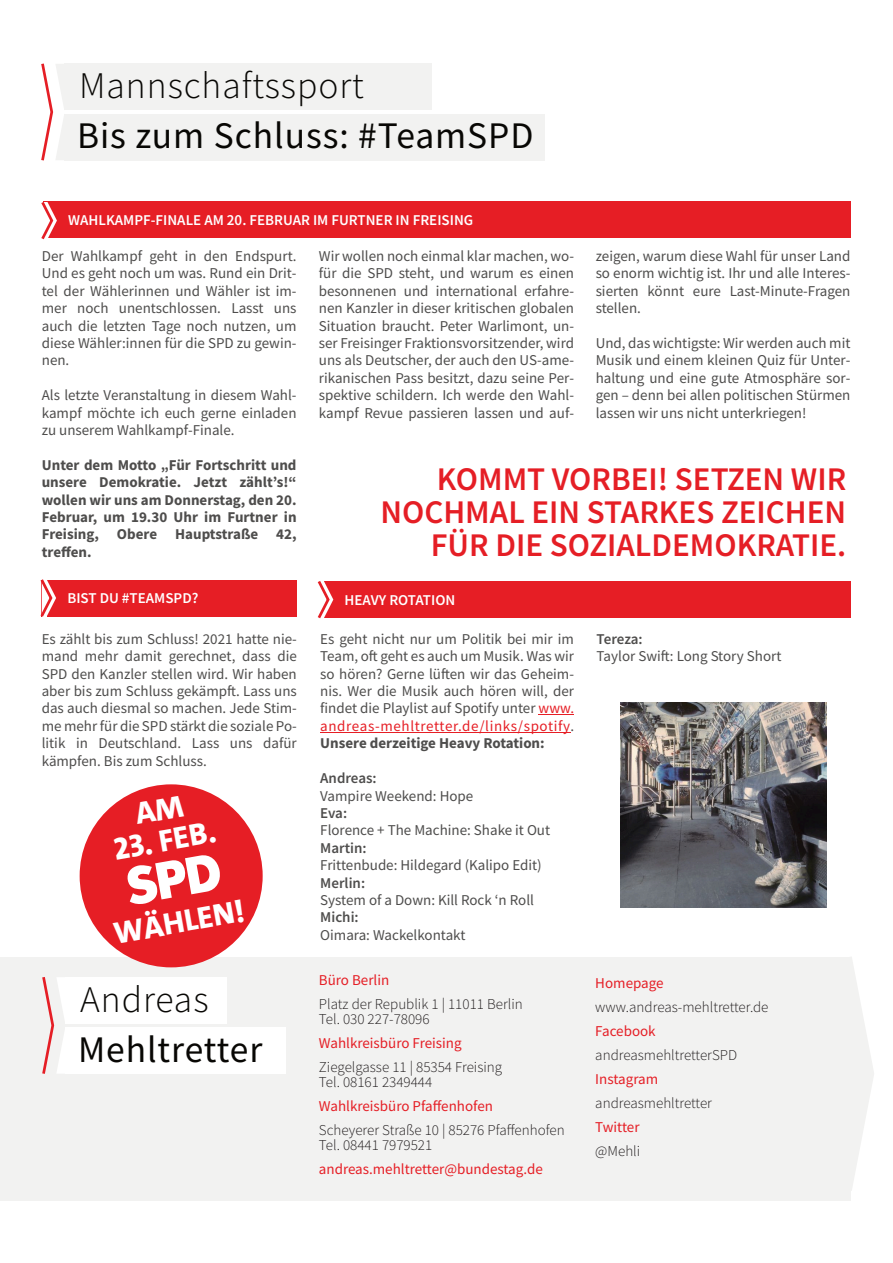
<style>
.page{position:relative;width:893px;height:1263px;background:#fff}
.page>*{position:absolute;margin:0;border:0;box-sizing:border-box;transform-origin:0 0}
.t1{font:37.5px "Source Sans Pro";letter-spacing:.025em;color:#080704}
.t2{font:300 37.5px "Source Sans Pro";letter-spacing:.025em;color:#080704}
.t3{font:600 33px "Source Sans Pro";color:#e51e25}
.t4{font:800 31.35px "SPD The Sans Versal";color:#fff}
.t5{font:15px "Source Sans Pro";color:#4e4d4c}
.t6{font:300 15px "Source Sans Pro";color:#231f20}
.t7{font:700 15px "Source Sans Pro";color:#4e4d4c}
.t8{font:15px "Source Sans Pro";color:#e51e25}
.t9{font:600 15px "Source Sans Pro";color:#fff}
.t10{font:600 15px "Source Sans Pro";color:#4e4d4c}
.t11{font:15px "Source Sans Pro";letter-spacing:.025em;color:#e61e25}
.t12{font:15px "Source Sans Pro";color:#e61e25}
.s1{color:#e61e25}
.s2{color:#4e4d4c}
</style>
<div class="page">
<svg style="left:850px;top:957px;width:24px;height:237px"></svg>
<div style="left:0;top:957px;width:850px;height:243px;background:#f2f2f1"></div>
<div style="left:65px;top:977px;width:162px;height:46px;background:#fff"></div>
<div style="left:65px;top:1027px;width:220px;height:47px;background:#fff"></div>
<svg style="left:42px;top:977px;width:32px;height:97px"></svg>
<div style="left:43px;top:201px;width:807px;height:37px;background:#e61e25"></div>
<svg style="left:41px;top:202px;width:16px;height:38px"></svg>
<hr style="left:539px;top:714px;width:35px;height:1px;background:#e61e25">
<hr style="left:320px;top:732px;width:250px;height:1px;background:#e61e25">
<img style="left:621px;top:702px;width:205px;height:205px">
<div style="left:319px;top:581px;width:531px;height:37px;background:#e61e25"></div>
<svg style="left:317px;top:581px;width:17px;height:38px"></svg>
<div style="left:42px;top:580px;width:255px;height:36px;background:#e61e25"></div>
<svg style="left:40px;top:579px;width:18px;height:38px"></svg>
<div style="left:64px;top:64px;width:368px;height:46px;background:#f2f2f1"></div>
<div style="left:64px;top:114px;width:480px;height:46px;background:#f2f2f1"></div>
<svg style="left:41px;top:63px;width:32px;height:98px"></svg>
<div style="left:80px;top:784px;width:183px;height:183px;background:#e61e25;border-radius:50%"></div>
<svg style="left:127px;top:855px;width:93px;height:49px"></svg>
<p class="t2" style="left:79px;top:70px;width:286px">Mannschaftssport</p>
<p class="t1" style="left:77px;top:120px;width:458px">Bis zum Schluss: #TeamSPD</p>
<p class="t9" style="left:68px;top:214px;width:407px">WAHLKAMPF-FINALE AM 20. FEBRUAR IM FURTNER IN FREISING</p>
<p class="t5" style="left:42px;top:250px;width:256px">Der Wahlkampf geht in den Endspurt.</p>
<p class="t5" style="left:42px;top:267px;width:256px">Und es geht noch um was. Rund ein Drit-</p>
<p class="t5" style="left:42px;top:285px;width:256px">tel der Wählerinnen und Wähler ist im-</p>
<p class="t5" style="left:42px;top:302px;width:256px">mer noch unentschlossen. Lasst uns</p>
<p class="t5" style="left:42px;top:319px;width:256px">auch die letzten Tage noch nutzen, um</p>
<p class="t5" style="left:42px;top:337px;width:256px">diese Wähler:innen für die SPD zu gewin-</p>
<p class="t5" style="left:42px;top:354px;width:29px">nen.</p>
<p class="t5" style="left:42px;top:389px;width:256px">Als letzte Veranstaltung in diesem Wahl-</p>
<p class="t5" style="left:42px;top:406px;width:256px">kampf möchte ich euch gerne einladen</p>
<p class="t5" style="left:42px;top:424px;width:194px">zu unserem Wahlkampf-Finale.</p>
<p class="t7" style="left:42px;top:459px;width:256px">Unter dem Motto „Für Fortschritt und</p>
<p class="t7" style="left:42px;top:476px;width:256px">unsere Demokratie. Jetzt zähltʼs!“</p>
<p class="t7" style="left:42px;top:493px;width:256px">wollen wir uns am Donnerstag, den 20.</p>
<p class="t7" style="left:42px;top:511px;width:256px">Februar, um 19.30 Uhr im Furtner in</p>
<p class="t7" style="left:42px;top:528px;width:256px">Freising, Obere Hauptstraße 42,</p>
<p class="t7" style="left:42px;top:546px;width:51px">treffen.</p>
<p class="t5" style="left:319px;top:250px;width:257px">Wir wollen noch einmal klar machen, wo-</p>
<p class="t5" style="left:319px;top:267px;width:257px">für die SPD steht, und warum es einen</p>
<p class="t5" style="left:319px;top:285px;width:257px">besonnenen und international erfahre-</p>
<p class="t5" style="left:319px;top:302px;width:257px">nen Kanzler in dieser kritischen globalen</p>
<p class="t5" style="left:319px;top:319px;width:257px">Situation braucht. Peter Warlimont, un-</p>
<p class="t5" style="left:319px;top:337px;width:257px">ser Freisinger Fraktionsvorsitzender, wird</p>
<p class="t5" style="left:319px;top:354px;width:257px">uns als Deutscher, der auch den US-ame-</p>
<p class="t5" style="left:319px;top:372px;width:257px">rikanischen Pass besitzt, dazu seine Per-</p>
<p class="t5" style="left:319px;top:389px;width:257px">spektive schildern. Ich werde den Wahl-</p>
<p class="t5" style="left:319px;top:406px;width:257px">kampf Revue passieren lassen und auf-</p>
<p class="t5" style="left:596px;top:250px;width:256px">zeigen, warum diese Wahl für unser Land</p>
<p class="t5" style="left:596px;top:267px;width:256px">so enorm wichtig ist. Ihr und alle Interes-</p>
<p class="t5" style="left:596px;top:285px;width:256px">sierten könnt eure Last-Minute-Fragen</p>
<p class="t5" style="left:596px;top:302px;width:47px">stellen.</p>
<p class="t5" style="left:596px;top:337px;width:256px">Und, das wichtigste: Wir werden auch mit</p>
<p class="t5" style="left:596px;top:354px;width:256px">Musik und einem kleinen Quiz für Unter-</p>
<p class="t5" style="left:596px;top:372px;width:256px">haltung und eine gute Atmosphäre sor-</p>
<p class="t5" style="left:596px;top:389px;width:256px">gen – denn bei allen politischen Stürmen</p>
<p class="t5" style="left:596px;top:406px;width:212px">lassen wir uns nicht unterkriegen!</p>
<p class="t3" style="left:437px;top:465px;width:411px">KOMMT VORBEI! SETZEN WIR</p>
<p class="t3" style="left:381px;top:498px;width:467px">NOCHMAL EIN STARKES ZEICHEN</p>
<p class="t3" style="left:431px;top:531px;width:417px">FÜR DIE SOZIALDEMOKRATIE.</p>
<p class="t9" style="left:67px;top:592px;width:133px">BIST DU #TEAMSPD?</p>
<p class="t9" style="left:345px;top:594px;width:112px">HEAVY ROTATION</p>
<p class="t5" style="left:42px;top:633px;width:257px">Es zählt bis zum Schluss! 2021 hatte nie-</p>
<p class="t5" style="left:42px;top:650px;width:257px">mand mehr damit gerechnet, dass die</p>
<p class="t5" style="left:42px;top:667px;width:257px">SPD den Kanzler stellen wird. Wir haben</p>
<p class="t5" style="left:42px;top:685px;width:257px">aber bis zum Schluss gekämpft. Lass uns</p>
<p class="t5" style="left:42px;top:702px;width:257px">das auch diesmal so machen. Jede Stim-</p>
<p class="t5" style="left:42px;top:720px;width:257px">me mehr für die SPD stärkt die soziale Po-</p>
<p class="t5" style="left:42px;top:737px;width:257px">litik in Deutschland. Lass uns dafür</p>
<p class="t5" style="left:42px;top:754px;width:167px">kämpfen. Bis zum Schluss.</p>
<p class="t5" style="left:320px;top:633px;width:255px">Es geht nicht nur um Politik bei mir im</p>
<p class="t5" style="left:320px;top:650px;width:255px">Team, oft geht es auch um Musik. Was wir</p>
<p class="t5" style="left:320px;top:667px;width:255px">so hören? Gerne lüften wir das Geheim-</p>
<p class="t5" style="left:320px;top:685px;width:255px">nis. Wer die Musik auch hören will, der</p>
<p class="t5" style="left:320px;top:702px;width:255px">findet die Playlist auf Spotify unter <span class="s1">www.</span></p>
<p class="t11" style="left:320px;top:720px;width:255px">andreas-mehltretter.de/links/spotify<span class="s2">.</span></p>
<p class="t7" style="left:320px;top:737px;width:226px">Unsere derzeitige Heavy Rotation:</p>
<p class="t10" style="left:320px;top:772px;width:58px">Andreas:</p>
<p class="t5" style="left:320px;top:789px;width:155px">Vampire Weekend: Hope</p>
<p class="t10" style="left:320px;top:807px;width:28px">Eva:</p>
<p class="t5" style="left:320px;top:824px;width:231px">Florence + The Machine: Shake it Out</p>
<p class="t10" style="left:320px;top:841px;width:48px">Martin:</p>
<p class="t5" style="left:320px;top:859px;width:223px">Frittenbude: Hildegard (Kalipo Edit)</p>
<p class="t10" style="left:320px;top:876px;width:46px">Merlin:</p>
<p class="t5" style="left:320px;top:894px;width:215px">System of a Down: Kill Rock ʻn Roll</p>
<p class="t10" style="left:320px;top:911px;width:40px">Michi:</p>
<p class="t5" style="left:320px;top:928px;width:147px">Oimara: Wackelkontakt</p>
<p class="t4" style="left:112px;top:837px;width:105px;rotate:-10deg">23. Feb.</p>
<p class="t4" style="left:112px;top:921px;width:134px;rotate:-10deg">wählen!</p>
<p class="t2" style="left:80px;top:983px;width:130px">Andreas</p>
<p class="t1" style="left:78px;top:1034px;width:186px">Mehltretter</p>
<p class="t8" style="left:319px;top:973px;width:72px">Büro Berlin</p>
<p class="t6" style="left:319px;top:997px;width:205px">Platz der Republik 1 | 11011 Berlin</p>
<p class="t6" style="left:319px;top:1012px;width:112px">Tel. 030 227-78096</p>
<p class="t8" style="left:319px;top:1036px;width:144px">Wahlkreisbüro Freising</p>
<p class="t6" style="left:319px;top:1060px;width:185px">Ziegelgasse 11 | 85354 Freising</p>
<p class="t6" style="left:319px;top:1075px;width:115px">Tel. 08161 2349444</p>
<p class="t8" style="left:319px;top:1099px;width:176px">Wahlkreisbüro Pfaffenhofen</p>
<p class="t6" style="left:319px;top:1123px;width:247px">Scheyerer Straße 10 | 85276 Pfaffenhofen</p>
<p class="t6" style="left:319px;top:1138px;width:115px">Tel. 08441 7979521</p>
<p class="t12" style="left:319px;top:1162px;width:225px">andreas.mehltretter@bundestag.de</p>
<p class="t10" style="left:597px;top:633px;width:47px">Tereza:</p>
<p class="t5" style="left:597px;top:650px;width:186px">Taylor Swift: Long Story Short</p>
<p class="t8" style="left:595px;top:976px;width:70px">Homepage</p>
<p class="t6" style="left:595px;top:1000px;width:175px">www.andreas-mehltretter.de</p>
<p class="t8" style="left:595px;top:1024px;width:62px">Facebook</p>
<p class="t6" style="left:595px;top:1048px;width:143px">andreasmehltretterSPD</p>
<p class="t8" style="left:595px;top:1072px;width:64px">Instagram</p>
<p class="t6" style="left:595px;top:1096px;width:118px">andreasmehltretter</p>
<p class="t8" style="left:595px;top:1120px;width:46px">Twitter</p>
<p class="t6" style="left:595px;top:1144px;width:46px">@Mehli</p>
</div>
